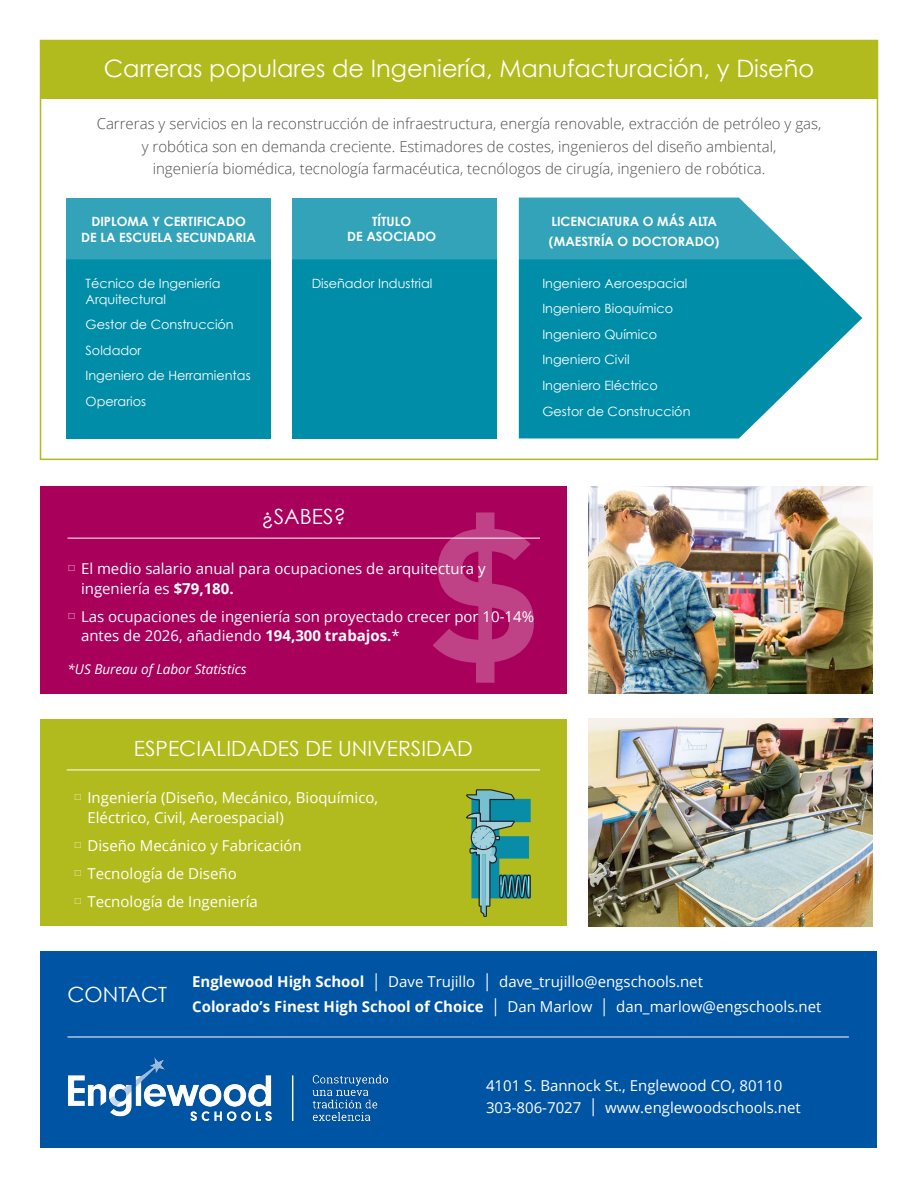
<style>
.page{position:relative;width:918px;height:1188px;background:#fff}
.page>*{position:absolute;margin:0;border:0;box-sizing:border-box;transform-origin:0 0}
.Big_Header_white{font:24px "Century Gothic";color:#fff}
.Reverse_subhead{font:21px "Century Gothic";color:#fff}
.body_copy{font:15px/19.5px "Open Sans";color:#fff}
.body_copy-2{font:300 15px/22.5px "Open Sans";color:#4d4d4f;text-align:center}
.body_copy_-_white__s{font:15px "Open Sans";color:#fff}
.body_copy-3{font:700 15px "Open Sans";color:#fff}
.Subhead{font:italic 13.5px "Open Sans";color:#fff}
.t1{font:12.75px/25.7px "Century Gothic";color:#fff}
.t2{font:700 12.75px/15.3px "Century Gothic";color:#fff;text-align:center}
.s1{font-weight:700}
.s2{font-size:18px}
.s3{font-weight:400;font-size:18px}
.s4{font-weight:400}
</style>
<div class="page">
<div style="left:40px;top:486px;width:527px;height:207px;background:#a8005b"></div>
<svg style="left:433px;top:512px;width:101px;height:171px"></svg>
<div style="left:40px;top:40px;width:838px;height:59px;background:#b2bb1e"></div>
<div style="left:40px;top:40px;width:838px;height:420px;border:2px solid #b2bb1e"></div>
<div style="left:40px;top:951px;width:838px;height:197px;background:#0054a4"></div>
<hr style="left:68px;top:1037px;width:781px;height:1px;background:#fff">
<div style="left:292px;top:198px;width:205px;height:240px;background:#008da8"></div>
<div style="left:66px;top:198px;width:205px;height:240px;background:#008da8"></div>
<svg style="left:519px;top:259px;width:343px;height:179px;background:#259db4"></svg>
<svg style="left:66px;top:197px;width:736px;height:62px;background:#48acc0"></svg>
<div style="left:40px;top:719px;width:527px;height:207px;background:#b2bb1e"></div>
<hr style="left:67px;top:770px;width:473px;height:1px;background:#fff">
<hr style="left:68px;top:538px;width:472px;height:1px;background:#fff">
<img style="left:589px;top:719px;width:283px;height:207px">
<img style="left:589px;top:486px;width:283px;height:207px">
<svg style="left:463px;top:789px;width:68px;height:128px"></svg>
<img style="left:69px;top:1058px;width:318px;height:63px">
<p class="Big_Header_white" style="left:104px;top:54px;width:712px">Carreras populares de Ingeniería, Manufacturación, y Diseño</p>
<p class="body_copy-2" style="left:97px;top:112px;width:726px">Carreras y servicios en la reconstrucción de infraestructura, energía renovable, extracción de petróleo y gas, y robótica son en demanda creciente. Estimadores de costes, ingenieros del diseño ambiental,<br>ingeniería biomédica, tecnología farmacéutica, tecnólogos de cirugía, ingeniero de robótica.</p>
<p class="t2" style="left:81px;top:212px;width:176px;line-height:16.8px">DIPLOMA Y CERTIFICADO<br>DE LA ESCUELA SECUNDARIA</p>
<p class="t1" style="left:86px;top:275px;width:136px;line-height:16px">Técnico de Ingeniería<br>Arquitectural</p>
<p class="t1" style="left:86px;top:312px;width:167px">Gestor de Construcción<br>Soldador<br>Ingeniero de Herramientas<br>Operarios</p>
<p class="t2" style="left:347px;top:213px;width:90px">TÍTULO<br>DE ASOCIADO</p>
<p class="t2" style="left:549px;top:210px;width:172px;line-height:20.9px;text-align:left">LICENCIATURA O MÁS ALTA (MAESTRÍA O DOCTORADO)</p>
<p class="t1" style="left:312px;top:270px;width:122px">Diseñador Industrial</p>
<p class="t1" style="left:542px;top:270px;width:150px">Ingeniero Aeroespacial<br>Ingeniero Bioquímico<br>Ingeniero Químico<br>Ingeniero Civil<br>Ingeniero Eléctrico<br>Gestor de Construcción</p>
<p class="Reverse_subhead" style="left:261px;top:504px;width:86px">¿SABES?</p>
<p class="body_copy" style="left:81px;top:559px;width:406px">El medio salario anual para ocupaciones de arquitectura y ingeniería es <span class="s1">$79,180.</span></p>
<p class="body_copy" style="left:81px;top:606px;width:455px">Las ocupaciones de ingeniería son proyectado crecer por 10-14% antes de 2026, añadiendo <span class="s1">194,300 trabajos.</span>*</p>
<p class="Subhead" style="left:68px;top:660px;width:181px">*US Bureau of Labor Statistics</p>
<p class="Reverse_subhead" style="left:134px;top:736px;width:341px">ESPECIALIDADES DE UNIVERSIDAD</p>
<p class="body_copy" style="left:87px;top:788px;width:292px">Ingeniería (Diseño, Mecánico, Bioquímico,<br>Eléctrico, Civil, Aeroespacial)</p>
<p class="body_copy" style="left:87px;top:835px;width:216px">Diseño Mecánico y Fabricación</p>
<p class="body_copy" style="left:87px;top:864px;width:151px">Tecnología de Diseño</p>
<p class="body_copy" style="left:87px;top:892px;width:172px">Tecnología de Ingeniería</p>
<p class="Reverse_subhead" style="left:68px;top:981px;width:101px">CONTACT</p>
<p class="body_copy" style="left:192px;top:971px;width:512px"><span class="s1">Englewood High School</span> <span class="s2">|</span> Dave Trujillo <span class="s2">|</span> dave_trujillo@engschools.net</p>
<p class="body_copy-3" style="left:192px;top:996px;width:631px">Colorado’s Finest High School of Choice <span class="s3">|</span> <span class="s4">Dan Marlow</span> <span class="s3">|</span> <span class="s4">dan_marlow@engschools.net</span></p>
<p class="body_copy_-_white__s" style="left:486px;top:1075px;width:298px">4101 S. Bannock St., Englewood CO, 80110</p>
<p class="body_copy_-_white__s" style="left:486px;top:1097px;width:316px">303-806-7027 <span class="s2">|</span> www.englewoodschools.net</p>
<p class="body_copy_-_white__s" style="left:490px;top:1097px;width:316px">303-806-7027 <span class="s2">|</span> www.englewoodschools.net</p>
</div>
